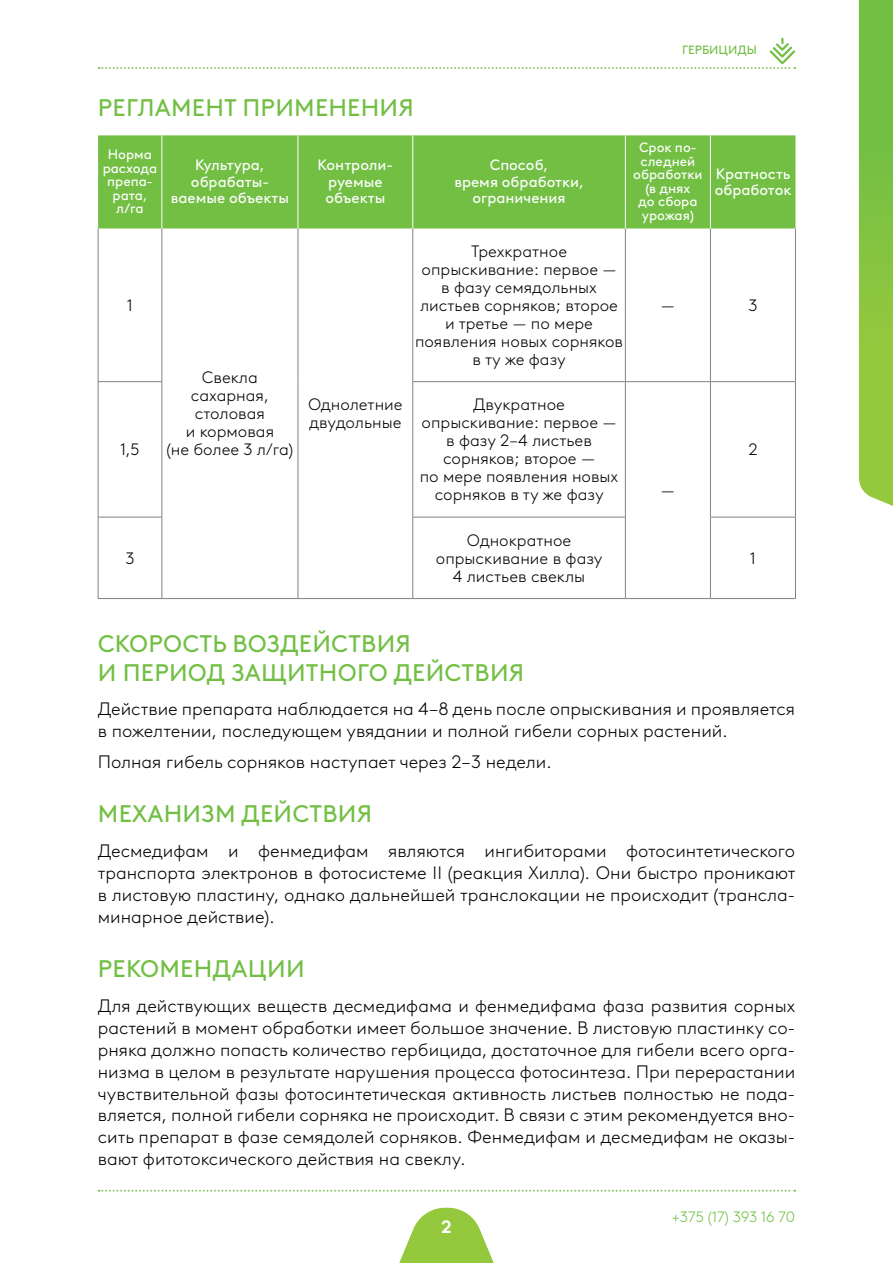
<style>
.page{position:relative;width:893px;height:1263px;background:#fff}
.page>*{position:absolute;margin:0;border:0;box-sizing:border-box;transform-origin:0 0}
.t1{font:24px/29.1px "Brown LL Pan";letter-spacing:.01em;color:#72bf44}
.t2{font:300 18px/21.9px "Brown LL Pan";color:#000;text-align:justify}
.t3{font:700 18px "Brown LL Pan";color:#fff}
.t4{font:300 16.5px/18px "Brown LL Pan";color:#000;text-align:center}
.t5{font:15px/16.5px "Brown LL Pan";color:#fff;text-align:center}
.t6{font:300 15px "Brown LL Pan";color:#72bf44}
.t7{font:13.5px/13.5px "Brown LL Pan";color:#fff;text-align:center}
.t8{font:12px "Brown LL Pan";color:#72bf44}
</style>
<div class="page">
<div style="left:98px;top:135px;width:697px;height:93px;background:#72bf44"></div>
<hr style="left:162px;top:228px;width:1px;height:153px;background:#808285">
<hr style="left:298px;top:228px;width:1px;height:154px;background:#808285">
<hr style="left:412px;top:228px;width:1px;height:153px;background:#808285">
<hr style="left:625px;top:228px;width:1px;height:153px;background:#808285">
<hr style="left:710px;top:228px;width:1px;height:153px;background:#808285">
<hr style="left:162px;top:382px;width:1px;height:135px;background:#808285">
<hr style="left:298px;top:382px;width:1px;height:135px;background:#808285">
<hr style="left:412px;top:382px;width:1px;height:135px;background:#808285">
<hr style="left:625px;top:382px;width:1px;height:135px;background:#808285">
<hr style="left:710px;top:382px;width:1px;height:135px;background:#808285">
<hr style="left:162px;top:517px;width:1px;height:81px;background:#808285">
<hr style="left:298px;top:517px;width:1px;height:81px;background:#808285">
<hr style="left:412px;top:517px;width:1px;height:81px;background:#808285">
<hr style="left:625px;top:517px;width:1px;height:81px;background:#808285">
<hr style="left:710px;top:517px;width:1px;height:81px;background:#808285">
<hr style="left:162px;top:135px;width:1px;height:93px;background:#fff">
<hr style="left:298px;top:135px;width:1px;height:93px;background:#fff">
<hr style="left:412px;top:135px;width:1px;height:93px;background:#fff">
<hr style="left:625px;top:135px;width:1px;height:93px;background:#fff">
<hr style="left:710px;top:135px;width:1px;height:93px;background:#fff">
<hr style="left:98px;top:228px;width:1px;height:153px;background:#808285">
<hr style="left:795px;top:228px;width:1px;height:153px;background:#808285">
<hr style="left:98px;top:381px;width:64px;height:1px;background:#808285">
<hr style="left:98px;top:382px;width:1px;height:135px;background:#808285">
<hr style="left:412px;top:381px;width:213px;height:1px;background:#808285">
<hr style="left:625px;top:381px;width:85px;height:1px;background:#808285">
<hr style="left:710px;top:381px;width:86px;height:1px;background:#808285">
<hr style="left:795px;top:382px;width:1px;height:135px;background:#808285">
<hr style="left:98px;top:517px;width:64px;height:1px;background:#808285">
<hr style="left:98px;top:517px;width:1px;height:81px;background:#808285">
<hr style="left:412px;top:517px;width:214px;height:1px;background:#808285">
<hr style="left:710px;top:517px;width:86px;height:1px;background:#808285">
<hr style="left:795px;top:517px;width:1px;height:81px;background:#808285">
<hr style="left:98px;top:598px;width:64px;height:1px;background:#808285">
<hr style="left:162px;top:598px;width:136px;height:1px;background:#808285">
<hr style="left:298px;top:598px;width:115px;height:1px;background:#808285">
<hr style="left:413px;top:598px;width:212px;height:1px;background:#808285">
<hr style="left:625px;top:598px;width:85px;height:1px;background:#808285">
<hr style="left:710px;top:598px;width:86px;height:1px;background:#808285">
<svg style="left:859px;top:0;width:34px;height:506px;background:#85c443"></svg>
<svg style="left:399px;top:1208px;width:95px;height:55px"></svg>
<svg style="left:99px;top:1190px;width:696px;height:1px"></svg>
<svg style="left:99px;top:38px;width:696px;height:31px"></svg>
<p class="t8" style="left:682px;top:41px;width:76px">ГЕРБИЦИДЫ</p>
<h1 class="t1" style="left:98px;top:92px;width:317px">РЕГЛАМЕНТ ПРИ МЕНЕНИЯ</h1>
<p class="t7" style="left:103px;top:147px;width:56px">Норма расхода препа&shy;рата, л/га</p>
<p class="t5" style="left:171px;top:156px;width:120px">Культура, обрабаты&shy;ваемые объекты</p>
<p class="t5" style="left:318px;top:156px;width:77px">Контроли&shy;руемые объекты</p>
<p class="t5" style="left:454px;top:156px;width:131px">Способ,<br>время обработки, ограничения</p>
<p class="t4" style="left:127px;top:295px;width:7px">1</p>
<p class="t4" style="left:120px;top:439px;width:21px">1,5</p>
<p class="t4" style="left:166px;top:367px;width:128px">Свекла сахарная, столовая<br>и кормовая<br>(не более 3 л/га)</p>
<p class="t4" style="left:308px;top:394px;width:96px;text-align:left">Однолетние двудольные</p>
<p class="t4" style="left:415px;top:241px;width:209px">Трехкратное опрыскивание: первое —<br>в фазу семядольных листьев сорняков; второе и третье — по мере появления новых сорняков в ту же фазу</p>
<p class="t4" style="left:420px;top:394px;width:200px">Двукратное опрыскивание: первое — в фазу 2–4 листьев сорняков; второе —<br>по мере появления новых сорняков в ту же фазу</p>
<p class="t7" style="left:633px;top:140px;width:71px">Срок по&shy;следней обработки (в днях<br>до сбора урожая)</p>
<p class="t5" style="left:715px;top:164px;width:78px;text-align:left">Кратность обработок</p>
<p class="t4" style="left:661px;top:295px;width:16px">—</p>
<p class="t4" style="left:748px;top:295px;width:11px">3</p>
<p class="t4" style="left:661px;top:480px;width:16px">—</p>
<p class="t4" style="left:748px;top:439px;width:11px">2</p>
<p class="t4" style="left:125px;top:548px;width:11px">3</p>
<p class="t4" style="left:436px;top:530px;width:168px">Однократное опрыскивание в фазу<br>4 листьев свеклы</p>
<p class="t4" style="left:750px;top:548px;width:7px">1</p>
<h1 class="t1" style="left:98px;top:627px;width:315px">СКОРОСТЬ ВОЗДЕЙСТВИЯ<br>И ПЕРИ</h1>
<h1 class="t1" style="left:188px;top:656px;width:338px">ОД ЗАЩИТНОГО ДЕЙСТВИЯ</h1>
<p class="t2" style="left:98px;top:697px;width:699px">Действие препарата наблюдается на 4–8 день после опрыскивания и проявляется в пожелтении, последующем увядании и полной гибели сорных растений.</p>
<p class="t2" style="left:98px;top:749px;width:455px">Полная гибель сорняков наступает через 2–3 недели.</p>
<h1 class="t1" style="left:98px;top:798px;width:276px">МЕХАНИЗМ ДЕЙСТВИЯ</h1>
<p class="t2" style="left:98px;top:839px;width:699px">Десмедифам и фенмедифам являются ингибиторами фотосинтетического транспорта электронов в фотосистеме II (реакция Хилла). Они быстро проникают в листовую пластину, однако дальнейшей транслокации не происходит (трансла&shy;минарное действие).</p>
<h1 class="t1" style="left:98px;top:952px;width:187px">РЕКОМЕНДАЦИИ</h1>
<p class="t2" style="left:98px;top:994px;width:699px">Для действующих веществ десмедифама и фенмедифама фаза развития сорных растений в момент обработки имеет большое значение. В листовую пластинку со&shy;рняка должно попасть количество гербицида, достаточное для гибели всего орга&shy;низма в целом в результате нарушения процесса фотосинтеза. При перерастании чувствительной фазы фотосинтетическая активность листьев полностью не пода&shy;вляется, полной гибели сорняка не происходит. В связи с этим рекомендуется вно&shy;сить препарат в фазе семядолей сорняков. Фенмедифам и десмедифам не оказы&shy;вают фитотоксического действия на свеклу.</p>
<p class="t3" style="left:441px;top:1213px;width:12px">2</p>
<p class="t6" style="left:672px;top:1206px;width:125px">+375 (17) 393 16 70</p>
</div>
